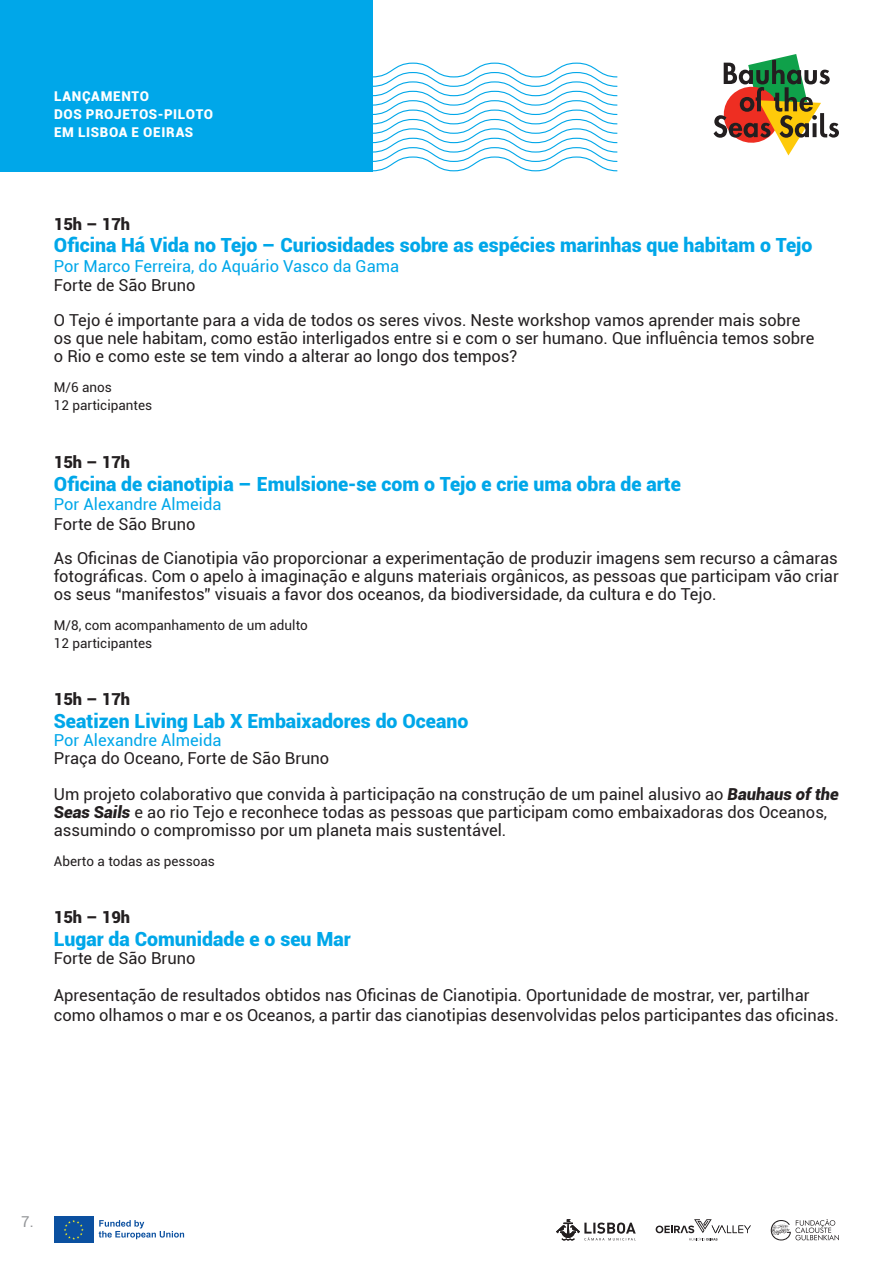
<style>
.page{position:relative;width:893px;height:1263px;background:#fff}
.page>*{position:absolute;margin:0;border:0;box-sizing:border-box;transform-origin:0 0}
.t1{font:900 19.5px "Roboto";color:#00a7e9}
.t2{font:16.5px/18px "Roboto";color:#231f20}
.t3{font:16.5px "Roboto";color:#00a7e9}
.t4{font:900 16.5px "Roboto";color:#231f20}
.t5{font:15px "Roboto";color:#939598}
.t6{font:13.5px/18px "Roboto";color:#231f20}
.t7{font:900 13.5px/18px "Roboto";letter-spacing:.045em;color:#fff}
.s1{font-weight:900;font-style:italic}
</style>
<div class="page">
<svg style="left:54px;top:1216px;width:40px;height:1px"></svg>
<div style="left:54px;top:1217px;width:40px;height:26px;background:#0b50a0"></div>
<svg style="left:64px;top:1220px;width:20px;height:20px"></svg>
<svg style="left:99px;top:1220px;width:85px;height:19px"></svg>
<svg style="left:289px;top:62px;width:329px;height:110px"></svg>
<div style="left:0;top:0;width:373px;height:171px;background:#00a7e9"></div>
<svg style="left:713px;top:54px;width:126px;height:101px"></svg>
<svg style="left:771px;top:1219px;width:68px;height:21px"></svg>
<svg style="left:656px;top:1219px;width:95px;height:21px"></svg>
<svg style="left:556px;top:1219px;width:80px;height:21px"></svg>
<p class="t7" style="left:54px;top:86px;width:161px">LANÇAMENTO<br>DOS PROJETOS-PILOTO<br>EM LISBOA E OEIRAS</p>
<p class="t4" style="left:54px;top:212px;width:78px">15h – 17h</p>
<p class="t1" style="left:54px;top:232px;width:760px">Oficina Há Vida no Tejo – Curiosidades sobre as espécies marinhas que habitam o Tejo</p>
<p class="t3" style="left:54px;top:254px;width:347px">Por Marco Ferreira, do Aquário Vasco da Gama</p>
<p class="t2" style="left:54px;top:268px;width:748px;line-height:34.5px">Forte de São Bruno<br>O Tejo é importante para a vida de todos os seres vivos. Neste workshop vamos aprender mais sobre</p>
<p class="t2" style="left:54px;top:328px;width:762px">os que nele habitam, como estão interligados entre si e com o ser humano. Que influência temos sobre o Rio e como este se tem vindo a alterar ao longo dos tempos?</p>
<p class="t6" style="left:54px;top:378px;width:100px">M/6 anos<br>12 participantes</p>
<p class="t4" style="left:54px;top:451px;width:78px">15h – 17h</p>
<p class="t1" style="left:54px;top:470px;width:629px">Oficina de cianotipia – Emulsione-se com o Tejo e crie uma obra de arte</p>
<p class="t3" style="left:54px;top:493px;width:169px">Por Alexandre Almeida</p>
<p class="t2" style="left:54px;top:506px;width:785px;line-height:34.5px">Forte de São Bruno<br>As Oficinas de Cianotipia vão proporcionar a experimentação de produzir imagens sem recurso a câmaras</p>
<p class="t2" style="left:54px;top:567px;width:786px">fotográficas. Com o apelo à imaginação e alguns materiais orgânicos, as pessoas que participam vão criar os seus “manifestos” visuais a favor dos oceanos, da biodiversidade, da cultura e do Tejo.</p>
<p class="t6" style="left:54px;top:616px;width:256px">M/8, com acompanhamento de um adulto<br>12 participantes</p>
<p class="t4" style="left:54px;top:688px;width:78px">15h – 17h</p>
<p class="t1" style="left:54px;top:707px;width:416px">Seatizen Living Lab X Embaixadores do Oceano</p>
<p class="t3" style="left:54px;top:728px;width:169px">Por Alexandre Almeida</p>
<p class="t2" style="left:54px;top:739px;width:786px;line-height:36px">Praça do Oceano, Forte de São Bruno<br>Um projeto colaborativo que convida à participação na construção de um painel alusivo ao <span class="s1">Bauhaus of the</span></p>
<p class="t2" style="left:54px;top:802px;width:775px"><span class="s1">Seas Sails</span> e ao rio Tejo e reconhece todas as pessoas que participam como embaixadoras dos Oceanos, assumindo o compromisso por um planeta mais sustentável.</p>
<p class="t6" style="left:54px;top:852px;width:163px">Aberto a todas as pessoas</p>
<p class="t4" style="left:54px;top:905px;width:78px">15h – 19h</p>
<p class="t1" style="left:54px;top:925px;width:298px">Lugar da Comunidade e o seu Mar</p>
<p class="t2" style="left:54px;top:948px;width:143px">Forte de São Bruno</p>
<p class="t2" style="left:54px;top:985px;width:786px;line-height:19.5px">Apresentação de resultados obtidos nas Oficinas de Cianotipia. Oportunidade de mostrar, ver, partilhar como olhamos o mar e os Oceanos, a partir das cianotipias desenvolvidas pelos participantes das oficinas.</p>
<p class="t5" style="left:21px;top:1211px;width:14px">7.</p>
</div>
